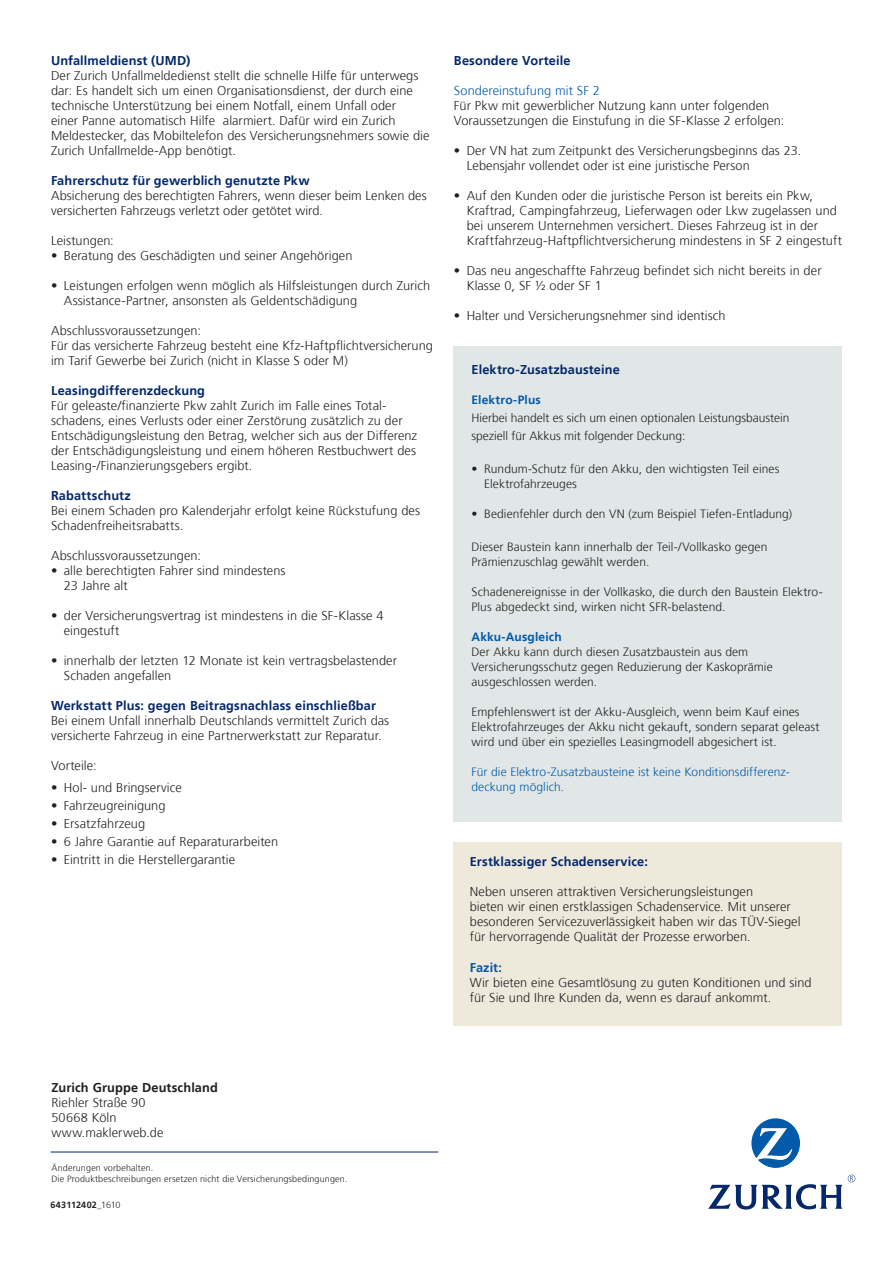
<style>
.page{position:relative;width:893px;height:1263px;background:#fff}
.page>*{position:absolute;margin:0;border:0;box-sizing:border-box;transform-origin:0 0}
.t1{font:300 12.75px/15px "Frutiger";letter-spacing:.005em;color:#231f20}
.t2{font:700 12.75px "Frutiger";letter-spacing:.01em;color:#04286b}
.t3{font:700 12.75px "Frutiger";letter-spacing:.01em;color:#231f20}
.t4{font:300 12.75px "Frutiger";letter-spacing:.005em;color:#015aaa}
.t5{font:700 12.75px "Frutiger";letter-spacing:.005em;color:#015aaa}
.t6{font:300 12px/15px "Frutiger";letter-spacing:.005em;color:#231f20}
.t7{font:300 12px/15px "Frutiger";letter-spacing:.005em;color:#015aaa}
.t8{font:700 12px "Frutiger";letter-spacing:.015em;color:#015aaa}
.t9{font:300 9px/10.5px "Frutiger";letter-spacing:.015em;color:#231f20}
.t10{font:700 9px "Frutiger";letter-spacing:.025em;color:#231f20}
.s1{font-weight:300}
</style>
<div class="page">
<div style="left:454px;top:347px;width:388px;height:474px;background:#e0e7e6"></div>
<svg style="left:751px;top:1118px;width:49px;height:50px"></svg>
<svg style="left:708px;top:1174px;width:147px;height:35px"></svg>
<hr style="left:51px;top:1151px;width:387px;height:1px;background:#04286b">
<div style="left:454px;top:842px;width:388px;height:184px;background:#efe9dc"></div>
<p class="t2" style="left:51px;top:53px;width:141px">Unfallmeldienst (UMD)</p>
<p class="t1" style="left:51px;top:68px;width:380px">Der Zurich Unfallmeldedienst stellt die schnelle Hilfe für unterwegs dar: Es handelt sich um einen Organisationsdienst, der durch eine technische Unterstützung bei einem Notfall, einem Unfall oder<br>einer Panne automatisch Hilfe alarmiert. Dafür wird ein Zurich Meldestecker, das Mobiltelefon des Versicherungsnehmers sowie die Zurich Unfallmelde-App benötigt.</p>
<p class="t2" style="left:51px;top:173px;width:260px">Fahrerschutz für gewerblich genutzte Pkw</p>
<p class="t1" style="left:51px;top:188px;width:377px">Absicherung des berechtigten Fahrers, wenn dieser beim Lenken des versicherten Fahrzeugs verletzt oder getötet wird.</p>
<p class="t1" style="left:51px;top:233px;width:64px">Leistungen:</p>
<p class="t1" style="left:51px;top:248px;width:303px">• Beratung des Geschädigten und seiner Angehörigen</p>
<p class="t1" style="left:64px;top:278px;width:368px;text-indent:-13px">• Leistungen erfolgen wenn möglich als Hilfsleistungen durch Zurich<br>Assistance-Partner, ansonsten als Geldentschädigung</p>
<p class="t1" style="left:51px;top:323px;width:383px">Abschlussvoraussetzungen:<br>Für das versicherte Fahrzeug besteht eine Kfz-Haftpflichtversicherung im Tarif Gewerbe bei Zurich (nicht in Klasse S oder M)</p>
<p class="t2" style="left:51px;top:383px;width:156px">Leasingdifferenzdeckung</p>
<p class="t1" style="left:51px;top:398px;width:368px">Für geleaste/finanzierte Pkw zahlt Zurich im Falle eines Total&shy;schadens, eines Verlusts oder einer Zerstörung zusätzlich zu der Entschädigungsleistung den Betrag, welcher sich aus der Differenz der Entschädigungsleistung und einem höheren Restbuchwert des Leasing-/Finanzierungsgebers ergibt.</p>
<p class="t2" style="left:51px;top:488px;width:81px">Rabattschutz</p>
<p class="t1" style="left:51px;top:503px;width:370px">Bei einem Schaden pro Kalenderjahr erfolgt keine Rückstufung des<br>Schadenfreiheitsrabatts.</p>
<p class="t1" style="left:51px;top:548px;width:151px">Abschlussvoraussetzungen:</p>
<p class="t1" style="left:64px;top:563px;width:223px;text-indent:-13px">• alle berechtigten Fahrer sind mindestens<br>23 Jahre alt</p>
<p class="t1" style="left:64px;top:608px;width:321px;text-indent:-13px">• der Versicherungsvertrag ist mindestens in die SF-Klasse 4 eingestuft</p>
<p class="t1" style="left:64px;top:653px;width:335px;text-indent:-13px">• innerhalb der letzten 12 Monate ist kein vertragsbelastender<br>Schaden angefallen</p>
<p class="t2" style="left:51px;top:698px;width:326px">Werkstatt Plus: gegen Beitragsnachlass einschließbar</p>
<p class="t1" style="left:51px;top:713px;width:340px">Bei einem Unfall innerhalb Deutschlands vermittelt Zurich das versicherte Fahrzeug in eine Partnerwerkstatt zur Reparatur.</p>
<p class="t1" style="left:51px;top:758px;width:47px">Vorteile:</p>
<p class="t1" style="left:51px;top:780px;width:132px">• Hol- und Bringservice</p>
<p class="t1" style="left:51px;top:798px;width:116px">• Fahrzeugreinigung</p>
<p class="t1" style="left:51px;top:816px;width:96px">• Ersatzfahrzeug</p>
<p class="t1" style="left:51px;top:834px;width:229px">• 6 Jahre Garantie auf Reparaturarbeiten</p>
<p class="t1" style="left:51px;top:852px;width:186px">• Eintritt in die Herstellergarantie</p>
<p class="t2" style="left:454px;top:53px;width:118px">Besondere Vorteile</p>
<p class="t4" style="left:454px;top:83px;width:148px">Sondereinstufung mit SF 2</p>
<p class="t1" style="left:454px;top:98px;width:332px">Für Pkw mit gewerblicher Nutzung kann unter folgenden<br>Voraussetzungen die Einstufung in die SF-Klasse 2 erfolgen:</p>
<p class="t1" style="left:467px;top:143px;width:336px;text-indent:-13px">• Der VN hat zum Zeitpunkt des Versicherungsbeginns das 23.<br>Lebensjahr vollendet oder ist eine juristische Person</p>
<p class="t1" style="left:467px;top:188px;width:377px;text-indent:-13px">• Auf den Kunden oder die juristische Person ist bereits ein Pkw, Kraftrad, Campingfahrzeug, Lieferwagen oder Lkw zugelassen und bei unserem Unternehmen versichert. Dieses Fahrzeug ist in der Kraftfahrzeug-Haftpflichtversicherung mindestens in SF 2 eingestuft</p>
<p class="t1" style="left:467px;top:263px;width:356px;text-indent:-13px">• Das neu angeschaffte Fahrzeug befindet sich nicht bereits in der<br>Klasse 0, SF ½ oder SF 1</p>
<p class="t1" style="left:454px;top:308px;width:273px">• Halter und Versicherungsnehmer sind identisch</p>
<p class="t2" style="left:471px;top:362px;width:150px">Elektro-Zusatzbausteine</p>
<p class="t8" style="left:471px;top:393px;width:71px">Elektro-Plus</p>
<p class="t6" style="left:471px;top:409px;width:320px;line-height:18px">Hierbei handelt es sich um einen optionalen Leistungsbaustein speziell für Akkus mit folgender Deckung:</p>
<p class="t6" style="left:484px;top:462px;width:297px;text-indent:-13px">• Rundum-Schutz für den Akku, den wichtigsten Teil eines<br>Elektrofahrzeuges</p>
<p class="t6" style="left:471px;top:507px;width:322px">• Bedienfehler durch den VN (zum Beispiel Tiefen-Entladung)</p>
<p class="t6" style="left:471px;top:540px;width:297px">Dieser Baustein kann innerhalb der Teil-/Vollkasko gegen<br>Prämienzuschlag gewählt werden.</p>
<p class="t6" style="left:471px;top:585px;width:353px">Schadenereignisse in der Vollkasko, die durch den Baustein Elektro-<br>Plus abgedeckt sind, wirken nicht SFR-belastend.</p>
<p class="t8" style="left:471px;top:630px;width:92px">Akku-Ausgleich</p>
<p class="t6" style="left:471px;top:645px;width:303px">Der Akku kann durch diesen Zusatzbaustein aus dem<br>Versicherungsschutz gegen Reduzierung der Kaskoprämie ausgeschlossen werden.</p>
<p class="t6" style="left:471px;top:705px;width:349px">Empfehlenswert ist der Akku-Ausgleich, wenn beim Kauf eines<br>Elektrofahrzeuges der Akku nicht gekauft, sondern separat geleast wird und über ein spezielles Leasingmodell abgesichert ist.</p>
<p class="t7" style="left:471px;top:765px;width:320px">Für die Elektro-Zusatzbausteine ist keine Konditionsdifferenz&shy;deckung möglich.</p>
<p class="t2" style="left:470px;top:854px;width:180px">Erstklassiger Schadenservice:</p>
<p class="t1" style="left:470px;top:884px;width:332px">Neben unseren attraktiven Versicherungsleistungen<br>bieten wir einen erstklassigen Schadenservice. Mit unserer besonderen Servicezuverlässigkeit haben wir das TÜV-Siegel für hervorragende Qualität der Prozesse erworben.</p>
<p class="t5" style="left:470px;top:960px;width:34px">Fazit:</p>
<p class="t1" style="left:470px;top:975px;width:343px">Wir bieten eine Gesamtlösung zu guten Konditionen und sind für Sie und Ihre Kunden da, wenn es darauf ankommt.</p>
<p class="t3" style="left:51px;top:1080px;width:168px">Zurich Gruppe Deutschland</p>
<p class="t1" style="left:51px;top:1095px;width:114px">Riehler Straße 90<br>50668 Köln www.maklerweb.de</p>
<p class="t9" style="left:51px;top:1163px;width:297px">Änderungen vorbehalten.<br>Die Produktbeschreibungen ersetzen nicht die Versicherungsbedingungen.</p>
<p class="t10" style="left:51px;top:1199px;width:71px">643112402<span class="s1">_1610</span></p>
</div>
